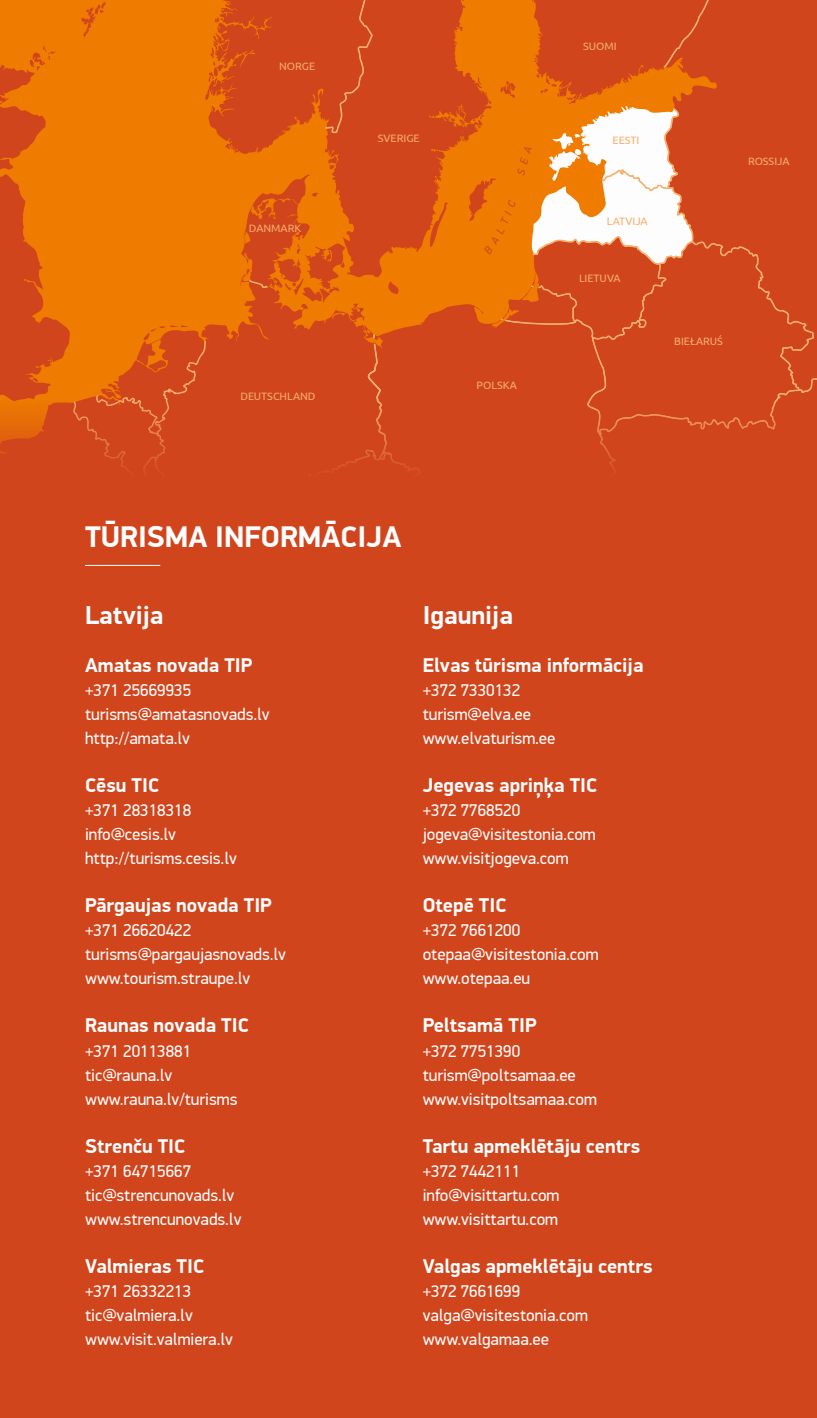
<style>
.page{position:relative;width:817px;height:1418px;background:#fff}
.page>*{position:absolute;margin:0;border:0;box-sizing:border-box;transform-origin:0 0}
.t1{font:700 30px "PF Din Display Pro";color:#fff}
.t2{font:700 26px "PF Din Display Pro";color:#fff}
.t3{font:700 20px "PF Din Display Pro";color:#fff}
.t4{font:17px/24px "PF Din Display Pro";color:#fff}
.t5{font:10.6px "Ubuntu";color:#f7af6b}
</style>
<div class="page">
<div style="left:0;top:0;width:816px;height:1417px;background:#d1451d"></div>
<svg style="left:229px;top:274px;width:11px;height:67px"></svg>
<svg style="left:0;top:2px;width:229px;height:469px"></svg>
<hr style="left:85px;top:565px;width:75px;height:1px;background:#fff">
<svg style="left:240px;top:0;width:576px;height:471px"></svg>
<p class="t5" style="left:279px;top:60px;width:38px">NORGE</p>
<p class="t5" style="left:249px;top:221px;width:54px">DANMARK</p>
<p class="t5" style="left:240px;top:389px;width:77px">DEUTSCHLAND</p>
<p class="t5" style="left:378px;top:131px;width:43px">SVERIGE</p>
<p class="t5" style="left:476px;top:379px;width:42px">POLSKA</p>
<p class="t5" style="left:583px;top:40px;width:35px">SUOMI</p>
<p class="t5" style="left:612px;top:134px;width:28px">EESTI</p>
<p class="t5" style="left:606px;top:214px;width:42px">LATVIJA</p>
<p class="t5" style="left:579px;top:272px;width:43px">LIETUVA</p>
<p class="t5" style="left:748px;top:155px;width:43px">ROSSIJA</p>
<p class="t5" style="left:674px;top:335px;width:50px">BIEŁARUŚ</p>
<h1 class="t1" style="left:85px;top:518px;width:318px">TŪRISMA INFORMĀCIJA</h1>
<h2 class="t2" style="left:85px;top:599px;width:80px">Latvija</h2>
<p class="t3" style="left:85px;top:653px;width:169px">Amatas novada TIP</p>
<p class="t4" style="left:85px;top:678px;width:186px">+371 25669935 turisms@amatasnovads.lv http://amata.lv</p>
<p class="t3" style="left:85px;top:773px;width:76px">Cēsu TIC</p>
<p class="t4" style="left:85px;top:798px;width:153px">+371 28318318 info@cesis.lv http://turisms.cesis.lv</p>
<p class="t3" style="left:85px;top:893px;width:188px">Pārgaujas novada TIP</p>
<p class="t4" style="left:85px;top:918px;width:202px">+371 26620422 turisms@pargaujasnovads.lv www.tourism.straupe.lv</p>
<p class="t3" style="left:85px;top:1013px;width:165px">Raunas novada TIC</p>
<p class="t4" style="left:85px;top:1038px;width:154px">+371 20113881 tic@rauna.lv www.rauna.lv/turisms</p>
<p class="t3" style="left:85px;top:1133px;width:102px">Strenču TIC</p>
<p class="t4" style="left:85px;top:1158px;width:158px">+371 64715667 tic@strencunovads.lv www.strencunovads.lv</p>
<p class="t3" style="left:85px;top:1253px;width:121px">Valmieras TIC</p>
<p class="t4" style="left:85px;top:1278px;width:149px">+371 26332213 tic@valmiera.lv www.visit.valmiera.lv</p>
<h2 class="t2" style="left:422px;top:599px;width:92px">Igaunija</h2>
<p class="t3" style="left:422px;top:653px;width:222px">Elvas tūrisma informācija</p>
<p class="t4" style="left:422px;top:678px;width:134px">+372 7330132 turism@elva.ee www.elvaturism.ee</p>
<p class="t3" style="left:422px;top:773px;width:176px">Jegevas apriņķa TIC</p>
<p class="t4" style="left:422px;top:798px;width:175px">+372 7768520 jogeva@visitestonia.com www.visitjogeva.com</p>
<p class="t3" style="left:422px;top:893px;width:85px">Otepē TIC</p>
<p class="t4" style="left:422px;top:918px;width:177px">+372 7661200 otepaa@visitestonia.com www.otepaa.eu</p>
<p class="t3" style="left:422px;top:1013px;width:115px">Peltsamā TIP</p>
<p class="t4" style="left:422px;top:1038px;width:176px">+372 7751390 turism@poltsamaa.ee www.visitpoltsamaa.com</p>
<p class="t3" style="left:422px;top:1133px;width:219px">Tartu apmeklētāju centrs</p>
<p class="t4" style="left:422px;top:1158px;width:138px">+372 7442111 info@visittartu.com www.visittartu.com</p>
<p class="t3" style="left:422px;top:1253px;width:231px">Valgas apmeklētāju centrs</p>
<p class="t4" style="left:422px;top:1278px;width:167px">+372 7661699 valga@visitestonia.com www.valgamaa.ee</p>
</div>
